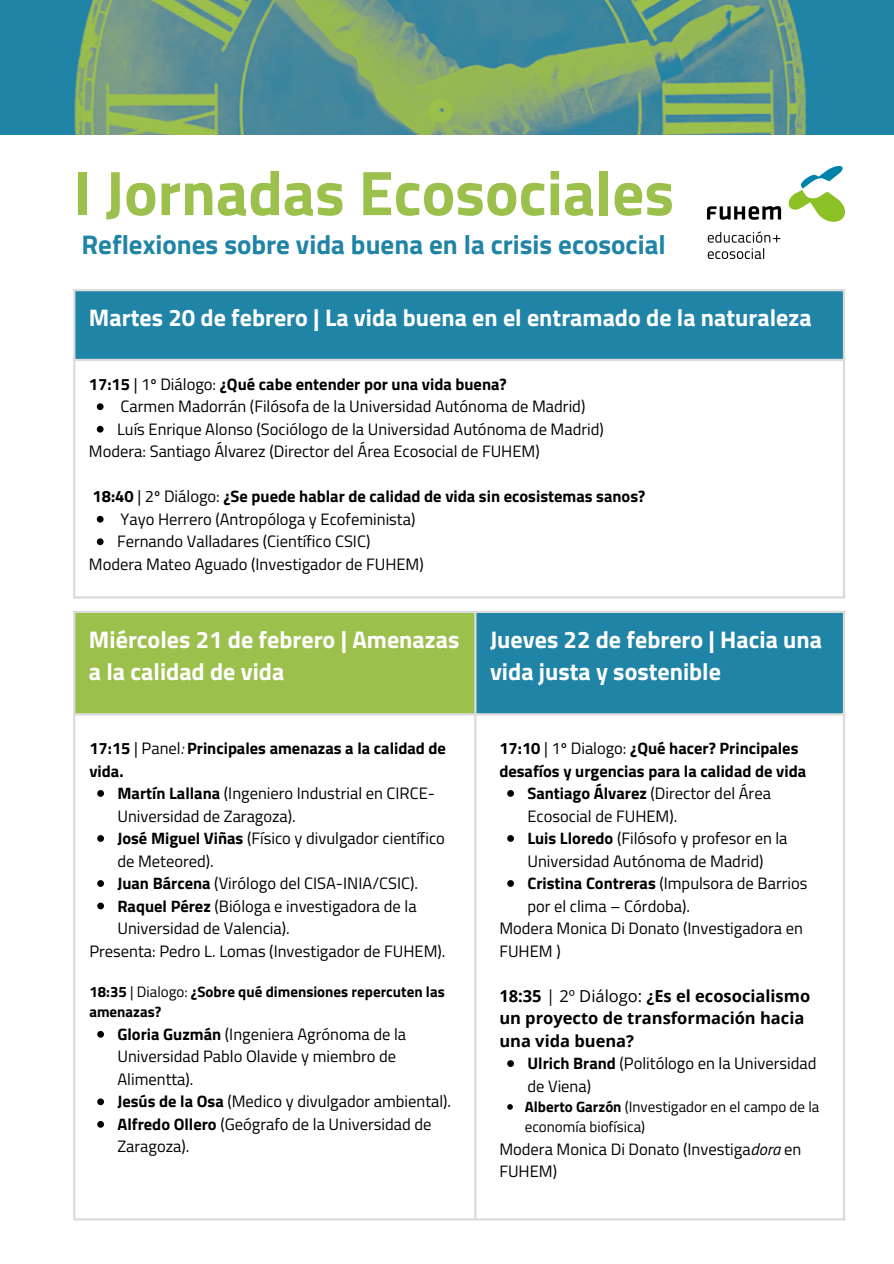
<style>
.page{position:relative;width:894px;height:1264px;background:#fff}
.page>*{position:absolute;margin:0;border:0;box-sizing:border-box;transform-origin:0 0}
.t1{font:700 63px "Titillium Web";color:#9cc04c}
.t2{font:700 27px "Titillium Web";color:#2084a6}
.t3{font:700 24px/32.7px "Titillium Web";color:#fff}
.t4{font:16.5px/22.5px "Titillium Web";color:#000}
.t5{font:700 16.5px/22.5px "Titillium Web";color:#000}
.t6{font:700 16.5px/22.5px "Open Sans";color:#000}
.t7{font:15px/20.2px "Titillium Web";color:#000}
.t8{font:700 15px/20.2px "Titillium Web";color:#000}
.s1{font-weight:400}
.s2{font-weight:400;font-style:italic}
.s3{font-weight:700}
.s4{font-style:italic}
</style>
<div class="page">
<div style="left:74px;top:290px;width:770px;height:70px;background:#2084a6"></div>
<svg style="left:97px;top:403px;width:7px;height:7px"></svg>
<svg style="left:97px;top:426px;width:7px;height:6px"></svg>
<svg style="left:97px;top:516px;width:7px;height:6px"></svg>
<svg style="left:97px;top:538px;width:7px;height:7px"></svg>
<hr style="left:73px;top:291px;width:2px;height:305px;background:#dbdbdb">
<hr style="left:842px;top:291px;width:2px;height:305px;background:#dbdbdb">
<hr style="left:73px;top:289px;width:771px;height:2px;background:#dbdbdb">
<hr style="left:73px;top:359px;width:771px;height:2px;background:#dbdbdb">
<hr style="left:73px;top:596px;width:771px;height:2px;background:#dbdbdb">
<div style="left:74px;top:611px;width:401px;height:103px;background:#9cc04c"></div>
<div style="left:475px;top:611px;width:369px;height:103px;background:#2084a6"></div>
<svg style="left:75px;top:715px;width:767px;height:503px"></svg>
<hr style="left:73px;top:613px;width:2px;height:605px;background:#dbdbdb">
<hr style="left:474px;top:613px;width:2px;height:605px;background:#dbdbdb">
<hr style="left:842px;top:613px;width:2px;height:605px;background:#dbdbdb">
<hr style="left:73px;top:610px;width:771px;height:3px;background:#dbdbdb">
<hr style="left:73px;top:713px;width:771px;height:2px;background:#dbdbdb">
<hr style="left:73px;top:1218px;width:771px;height:2px;background:#dbdbdb">
<img style="left:0;top:0;width:893px;height:135px">
<img style="left:707px;top:166px;width:137px;height:92px">
<svg style="left:97px;top:790px;width:7px;height:6px"></svg>
<svg style="left:97px;top:835px;width:7px;height:6px"></svg>
<svg style="left:97px;top:880px;width:7px;height:6px"></svg>
<svg style="left:97px;top:902px;width:7px;height:7px"></svg>
<svg style="left:97px;top:1030px;width:7px;height:7px"></svg>
<svg style="left:97px;top:1098px;width:7px;height:7px"></svg>
<svg style="left:97px;top:1120px;width:7px;height:7px"></svg>
<svg style="left:507px;top:790px;width:7px;height:6px"></svg>
<svg style="left:507px;top:835px;width:7px;height:6px"></svg>
<svg style="left:507px;top:880px;width:7px;height:6px"></svg>
<svg style="left:507px;top:1060px;width:7px;height:6px"></svg>
<svg style="left:507px;top:1104px;width:5px;height:5px"></svg>
<p class="t1" style="left:73px;top:144px;width:602px">I Jornadas Ecosociales</p>
<p class="t2" style="left:81px;top:224px;width:585px">Reflexiones sobre vida buena en la crisis ecosocial</p>
<p class="t3" style="left:89px;top:301px;width:724px">Martes 20 de febrero | La vida buena en el entramado de la naturaleza</p>
<h1 class="t5" style="left:89px;top:372px;width:419px">17:15 <span class="s1">| 1º Diálogo:</span> ¿Qué cabe entender por una vida buena?</h1>
<h2 class="t4" style="left:121px;top:395px;width:466px">Carmen Madorrán (Filósofa de la Universidad Autónoma de Madrid)</h2>
<p class="t4" style="left:117px;top:417px;width:488px">Luís Enrique Alonso (Sociólogo de la Universidad Autónoma de Madrid)</p>
<p class="t4" style="left:89px;top:440px;width:452px">Modera: Santiago Álvarez (Director del Área Ecosocial de FUHEM)</p>
<p class="t5" style="left:93px;top:485px;width:554px">18:40 <span class="s1">| 2º Diálogo:</span> ¿Se puede hablar de calidad de vida sin ecosistemas sanos?</p>
<p class="t4" style="left:121px;top:507px;width:296px">Yayo Herrero (Antropóloga y Ecofeminista)</p>
<p class="t4" style="left:117px;top:530px;width:255px">Fernando Valladares (Científico CSIC)</p>
<p class="t4" style="left:89px;top:552px;width:336px">Modera Mateo Aguado (Investigador de FUHEM)</p>
<p class="t3" style="left:89px;top:622px;width:372px">Miércoles 21 de febrero | Amenazas a la calidad de vida</p>
<p class="t3" style="left:490px;top:622px;width:333px">Jueves 22 de febrero | Hacia una vida justa y sostenible</p>
<p class="t5" style="left:89px;top:736px;width:358px">17:15 <span class="s1">| Panel</span><span class="s2">:</span> Principales amenazas a la calidad de vida.</p>
<p class="t4" style="left:117px;top:781px;width:319px"><span class="s3">Martín Lallana</span> (Ingeniero Industrial en CIRCE-<br>Universidad de Zaragoza).</p>
<p class="t4" style="left:117px;top:826px;width:329px"><span class="s3">José Miguel Viñas</span> (Físico y divulgador científico de Meteored).</p>
<p class="t4" style="left:117px;top:871px;width:302px"><span class="s3">Juan Bárcena</span> (Virólogo del CISA-INIA/CSIC).</p>
<p class="t4" style="left:117px;top:894px;width:300px"><span class="s3">Raquel Pérez</span> (Bióloga e investigadora de la<br>Universidad de Valencia).</p>
<p class="t4" style="left:89px;top:939px;width:357px">Presenta: Pedro L. Lomas (Investigador de FUHEM).</p>
<p class="t8" style="left:89px;top:981px;width:357px">18:35 <span class="s1">| Dialogo:</span> ¿Sobre qué dimensiones repercuten las amenazas?</p>
<p class="t4" style="left:117px;top:1022px;width:290px"><span class="s3">Gloria Guzmán</span> (Ingeniera Agrónoma de la<br>Universidad Pablo Olavide y miembro de<br>Alimentta).</p>
<p class="t4" style="left:117px;top:1090px;width:335px"><span class="s3">Jesús de la Osa</span> (Medico y divulgador ambiental).</p>
<p class="t4" style="left:117px;top:1112px;width:315px"><span class="s3">Alfredo Ollero</span> (Geógrafo de la Universidad de<br>Zaragoza).</p>
<p class="t5" style="left:499px;top:736px;width:308px">17:10 <span class="s1">| 1º Dialogo:</span> ¿Qué hacer? Principales desafíos y urgencias para la calidad de vida</p>
<p class="t4" style="left:527px;top:781px;width:245px"><span class="s3">Santiago Álvarez</span> (Director del Área<br>Ecosocial de FUHEM).</p>
<p class="t4" style="left:527px;top:826px;width:261px"><span class="s3">Luis Lloredo</span> (Filósofo y profesor en la<br>Universidad Autónoma de Madrid)</p>
<p class="t4" style="left:527px;top:871px;width:281px"><span class="s3">Cristina Contreras</span> (Impulsora de Barrios por el clima – Córdoba).</p>
<p class="t4" style="left:499px;top:916px;width:305px">Modera Monica Di Donato (Investigadora en<br>FUHEM )</p>
<p class="t6" style="left:499px;top:984px;width:312px">18:35 <span class="s1">| 2º Diálogo:</span> ¿Es el ecosocialismo un proyecto de transformación hacia una vida buena?</p>
<p class="t4" style="left:527px;top:1051px;width:290px"><span class="s3">Ulrich Brand</span> (Politólogo en la Universidad de Viena)</p>
<p class="t7" style="left:524px;top:1096px;width:296px"><span class="s3">Alberto Garzón</span> (Investigador en el campo de la economía biofísica)</p>
<p class="t4" style="left:499px;top:1137px;width:303px">Modera Monica Di Donato (Investiga<span class="s4">dora</span> en<br>FUHEM)</p>
</div>
